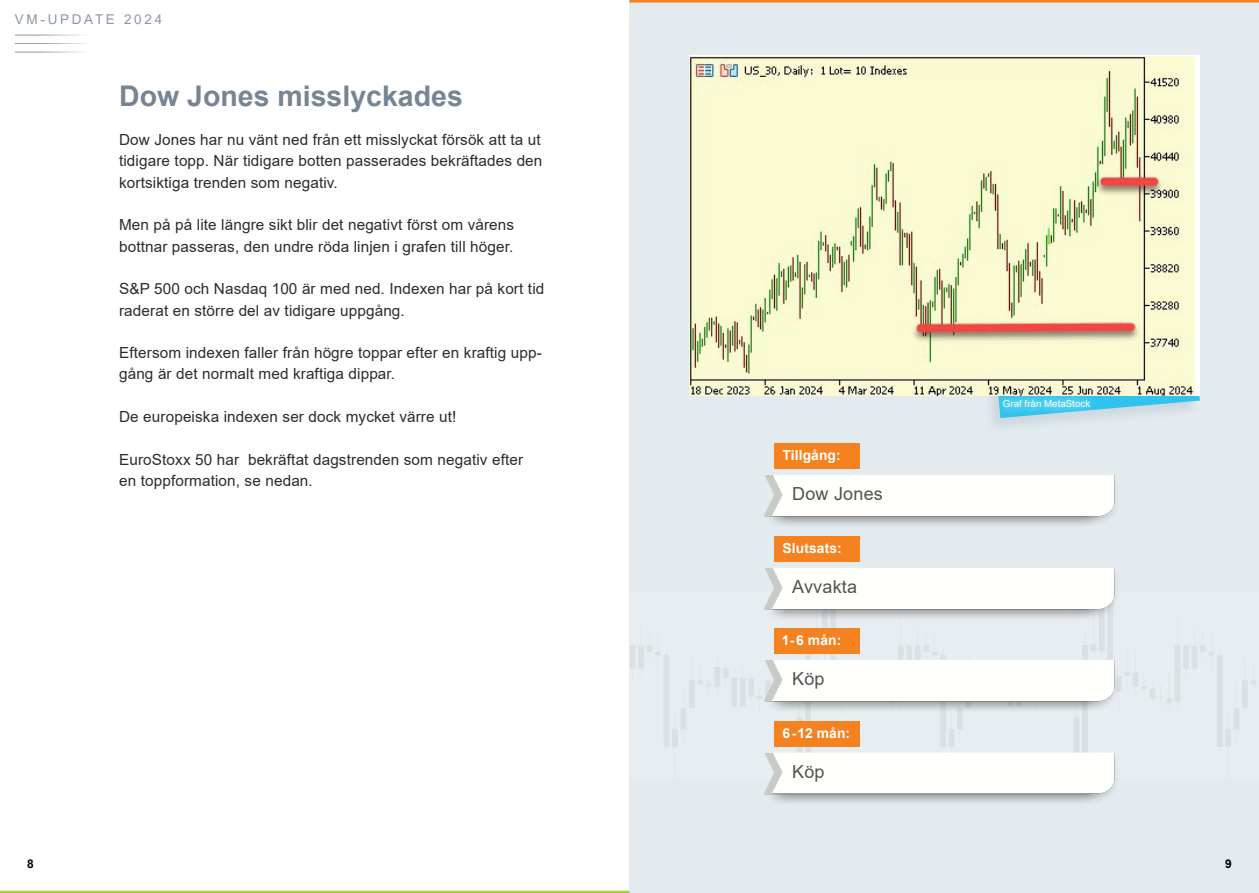
<style>
.page{position:relative;width:1259px;height:893px;background:#fff}
.page>*{position:absolute;margin:0;border:0;box-sizing:border-box;transform-origin:0 0}
.RUBBE_2020{font:700 28.5px "Arial";color:#778494}
.TABELLTEXT_2020{font:18px "Arial";letter-spacing:.01em;color:#515256}
.BRÖD_2020{font:15.3px/21.3px "Arial";letter-spacing:.01em;color:#2e2b2c}
.t1{font:700 13.8px "Arial";letter-spacing:.01em;color:#fff}
.t2{font:13.5px "Arial";letter-spacing:.2em;color:#8d97a7}
.PAG{font:700 12px "Arial";color:#000002}
.t3{font:9.75px "Arial";color:#fff}
</style>
<div class="page">
<div style="left:629px;top:0;width:630px;height:893px;background:#e4ebee"></div>
<img style="left:630px;top:628px;width:626px;height:118px">
<div style="left:977px;top:306px;width:223px;height:128px;background:#89a2b7;opacity:.25"></div>
<svg style="left:992px;top:395px;width:207px;height:23px"></svg>
<div style="left:994px;top:391px;width:104px;height:25px;background:#fff;opacity:.75"></div>
<div style="left:774px;top:721px;width:85px;height:25px;background:#f58220"></div>
<div style="left:774px;top:628px;width:85px;height:26px;background:#f58220"></div>
<div style="left:774px;top:536px;width:85px;height:25px;background:#f58220"></div>
<div style="left:774px;top:443px;width:85px;height:26px;background:#f58220"></div>
<hr style="left:15px;top:35px;width:115px;height:1px;background:#8d97a7">
<hr style="left:15px;top:43px;width:115px;height:1px;background:#8d97a7">
<hr style="left:15px;top:52px;width:115px;height:1px;background:#8d97a7">
<img style="left:747px;top:641px;width:8px;height:80px">
<hr style="left:629px;top:0;width:630px;height:3px;background:#f58220">
<hr style="left:0;top:891px;width:629px;height:2px;background:#a6ce39">
<img style="left:755px;top:733px;width:371px;height:70px">
<img style="left:755px;top:641px;width:371px;height:80px">
<img style="left:764px;top:548px;width:352px;height:80px">
<img style="left:764px;top:456px;width:352px;height:69px">
<img style="left:689px;top:56px;width:505px;height:339px">
<p class="t2" style="left:15px;top:10px;width:149px">VM-UPDATE 2024</p>
<p class="RUBBE_2020" style="left:119px;top:76px;width:345px">Dow Jones misslyckades</p>
<p class="BRÖD_2020" style="left:119px;top:129px;width:425px;text-align:justify">Dow Jones har nu vänt ned från ett misslyckat försök att ta ut tidigare topp. När tidigare botten passerades bekräftades den kortsiktiga trenden som negativ.</p>
<p class="BRÖD_2020" style="left:119px;top:214px;width:396px">Men på på lite längre sikt blir det negativt först om vårens bottnar passeras, den undre röda linjen i grafen till höger.</p>
<p class="BRÖD_2020" style="left:119px;top:278px;width:427px">S&amp;P 500 och Nasdaq 100 är med ned. Indexen har på kort tid raderat en större del av tidigare uppgång.</p>
<p class="BRÖD_2020" style="left:119px;top:342px;width:424px">Eftersom indexen faller från högre toppar efter en kraftig upp&shy;gång är det normalt med kraftiga dippar.</p>
<p class="BRÖD_2020" style="left:119px;top:406px;width:339px">De europeiska indexen ser dock mycket värre ut!</p>
<p class="BRÖD_2020" style="left:119px;top:448px;width:406px">EuroStoxx 50 har bekräftat dagstrenden som negativ efter en toppformation, se nedan.</p>
<p class="t1" style="left:782px;top:445px;width:60px">Tillgång:</p>
<p class="TABELLTEXT_2020" style="left:792px;top:482px;width:92px">Dow Jones</p>
<p class="t1" style="left:782px;top:538px;width:61px">Slutsats:</p>
<p class="TABELLTEXT_2020" style="left:792px;top:574px;width:66px">Avvakta</p>
<p class="t1" style="left:782px;top:631px;width:61px">1-6 mån:</p>
<p class="TABELLTEXT_2020" style="left:792px;top:667px;width:34px">Köp</p>
<p class="t1" style="left:782px;top:723px;width:69px">6-12 mån:</p>
<p class="TABELLTEXT_2020" style="left:792px;top:759px;width:34px">Köp</p>
<p class="t3" style="left:1003px;top:397px;width:89px">Graf från MetaStock</p>
<p class="PAG" style="left:27px;top:856px;width:8px">8</p>
<p class="PAG" style="left:1225px;top:856px;width:8px">9</p>
</div>
